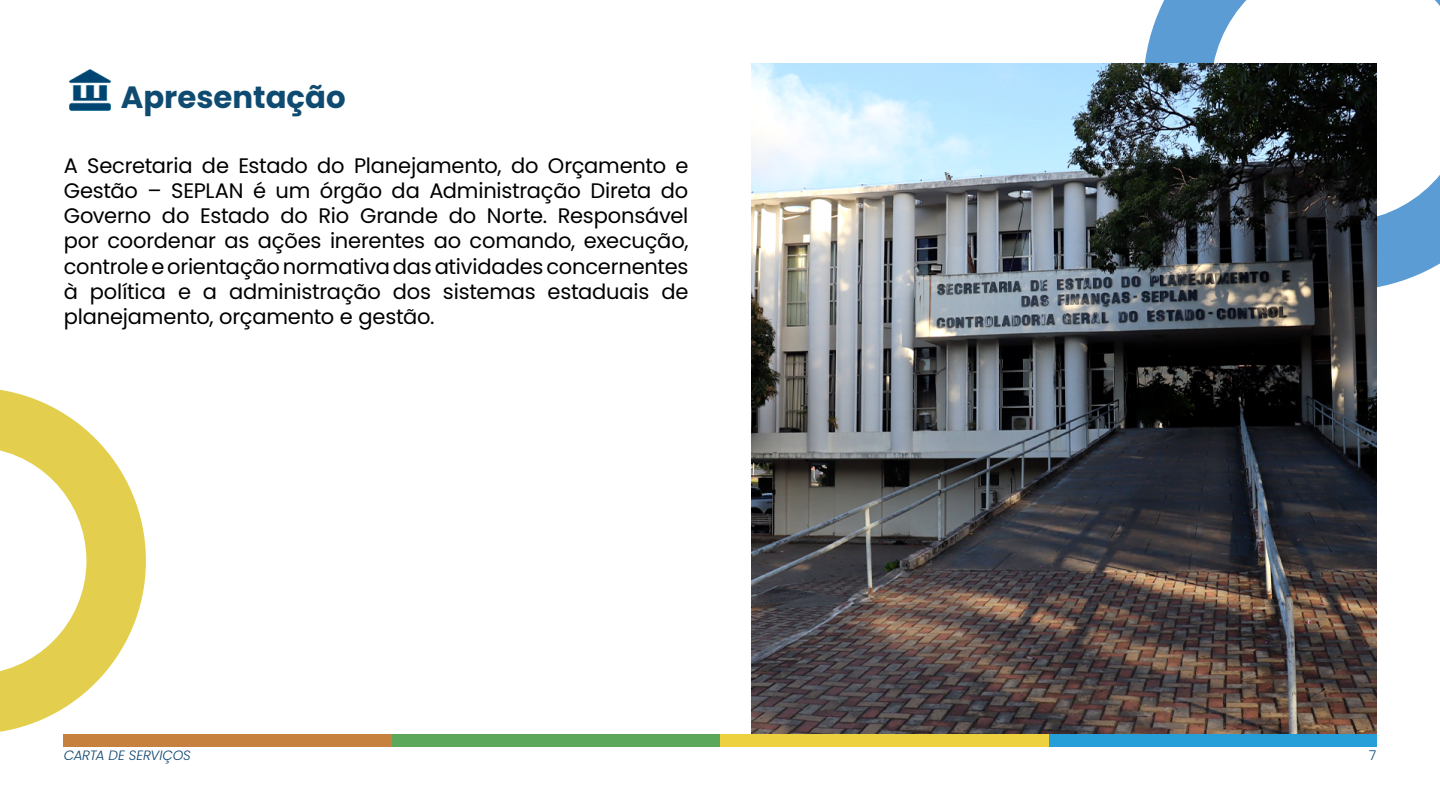
<style>
.page{position:relative;width:1440px;height:810px;background:#fff}
.page>*{position:absolute;margin:0;border:0;box-sizing:border-box;transform-origin:0 0}
.t1{font:700 30.75px "Poppins";color:#0f4b70}
.t2{font:21px/25.2px "Poppins";letter-spacing:-.01em;color:#000;text-align:justify}
.t3{font:italic 300 13.5px "Poppins";letter-spacing:-.015em;color:#10456f}
.t4{font:300 13.5px "Poppins";color:#0f4b70}
</style>
<div class="page">
<svg style="left:1143px;top:0;width:297px;height:291px"></svg>
<img style="left:752px;top:64px;width:624px;height:670px">
<img style="left:69px;top:69px;width:42px;height:42px">
<div style="left:1048px;top:734px;width:328px;height:12px;background:#269ed7"></div>
<div style="left:720px;top:734px;width:328px;height:12px;background:#eed13e"></div>
<div style="left:392px;top:734px;width:328px;height:12px;background:#5ba85b"></div>
<div style="left:64px;top:734px;width:328px;height:12px;background:#c6813f"></div>
<svg style="left:0;top:389px;width:146px;height:343px"></svg>
<h1 class="t1" style="left:121px;top:79px;width:226px">Apresentação</h1>
<p class="t2" style="left:64px;top:153px;width:626px">A Secretaria de Estado do Planejamento, do Orçamento e Gestão – SEPLAN é um órgão da Administração Direta do Governo do Estado do Rio Grande do Norte. Responsável por coordenar as ações inerentes ao comando, execução, controle e orientação normativa das atividades concernentes à política e a administração dos sistemas estaduais de planejamento, orçamento e gestão.</p>
<p class="t3" style="left:64px;top:748px;width:129px">CARTA DE SERVIÇOS</p>
<p class="t4" style="left:1369px;top:748px;width:9px">7</p>
</div>
